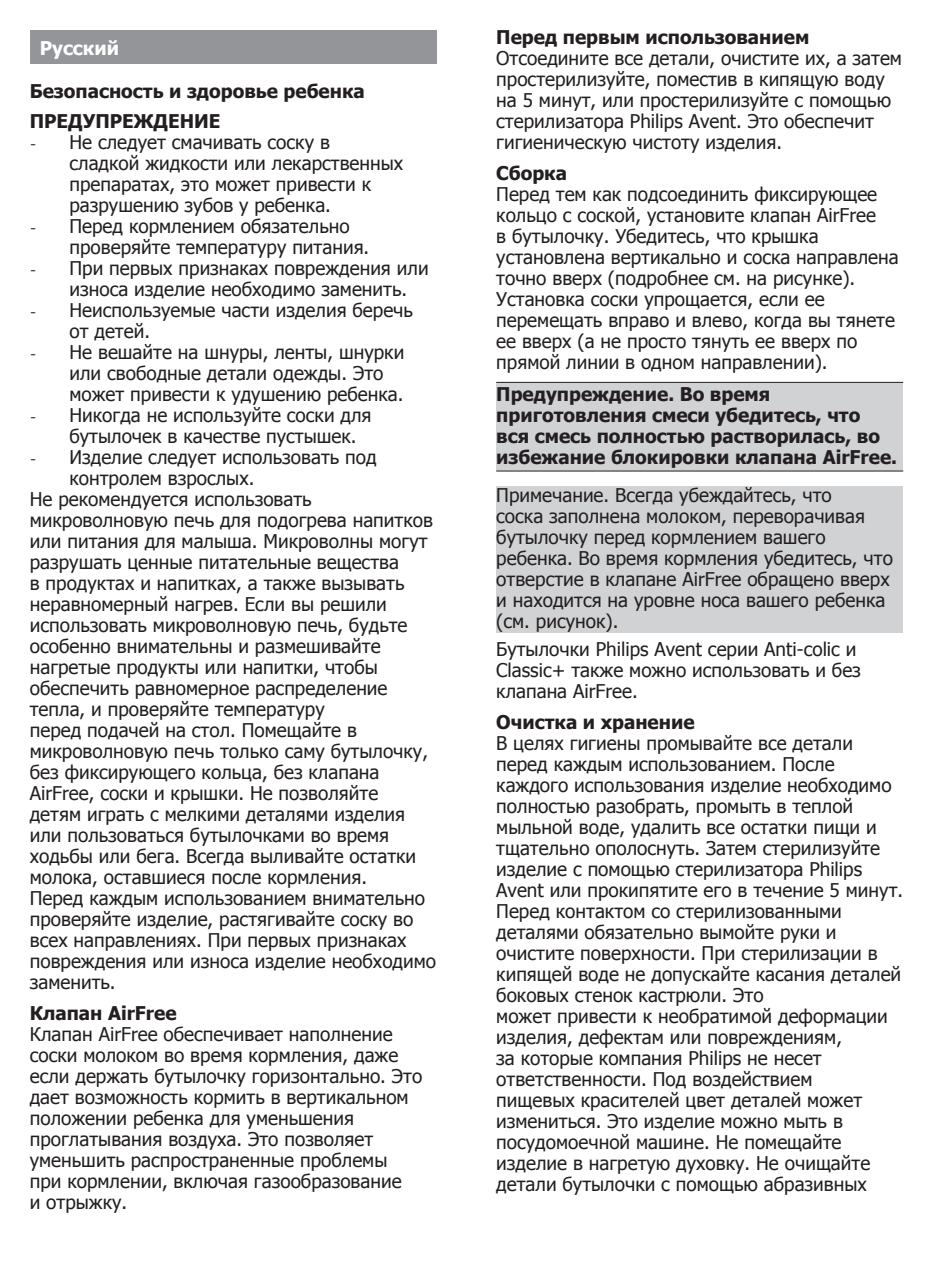
<style>
.page{position:relative;width:933px;height:1270px;background:#fff}
.page>*{position:absolute;margin:0;border:0;box-sizing:border-box;transform-origin:0 0}
.t1{font:18.9px/21px "Tahoma";color:#231f20}
.t2{font:700 18.9px/21px "Tahoma";color:#231f20}
.t3{font:700 18.9px "Tahoma";color:#fff}
.s1{font-family:"Minion Pro"}
</style>
<div class="page">
<div style="left:496px;top:382px;width:407px;height:89px;background:#d1d2d4"></div>
<hr style="left:496px;top:382px;width:407px;height:1px;background:#231f20">
<hr style="left:496px;top:470px;width:407px;height:2px;background:#231f20">
<div style="left:496px;top:487px;width:407px;height:146px;background:#d1d2d4"></div>
<div style="left:30px;top:30px;width:407px;height:34px;background:#939598"></div>
<p class="t3" style="left:40px;top:35px;width:81px">Русский</p>
<p class="t2" style="left:30px;top:74px;width:336px;line-height:30.8px">Безопасность и здоровье ребенка<br>ПРЕДУПРЕЖДЕНИЕ</p>
<p class="t1" style="left:69px;top:131px;width:335px;text-indent:-40px"><span class="s1">-</span> Не следует смачивать соску в сладкой жидкости или лекарственных препаратах, это может привести к разрушению зубов у ребенка.</p>
<p class="t1" style="left:69px;top:215px;width:301px;text-indent:-40px"><span class="s1">-</span> Перед кормлением обязательно проверяйте температуру питания.</p>
<p class="t1" style="left:69px;top:257px;width:361px;text-indent:-40px"><span class="s1">-</span> При первых признаках повреждения или износа изделие необходимо заменить.</p>
<p class="t1" style="left:69px;top:299px;width:345px;text-indent:-40px"><span class="s1">-</span> Неиспользуемые части изделия беречь от детей.</p>
<p class="t1" style="left:69px;top:341px;width:336px;text-indent:-40px"><span class="s1">-</span> Не вешайте на шнуры, ленты, шнурки или свободные детали одежды. Это может привести к удушению ребенка.</p>
<p class="t1" style="left:69px;top:404px;width:304px;text-indent:-40px"><span class="s1">-</span> Никогда не используйте соски для бутылочек в качестве пустышек.</p>
<p class="t1" style="left:30px;top:446px;width:348px"><span class="s1">-</span> Изделие следует использовать под</p>
<p class="t1" style="left:69px;top:467px;width:186px">контролем взрослых.</p>
<p class="t1" style="left:30px;top:488px;width:283px">Не рекомендуется использовать</p>
<p class="t1" style="left:30px;top:509px;width:405px">микроволновую печь для подогрева напитков</p>
<p class="t1" style="left:30px;top:530px;width:399px">или питания для малыша. Микроволны могут</p>
<p class="t1" style="left:30px;top:551px;width:371px">разрушать ценные питательные вещества</p>
<p class="t1" style="left:30px;top:572px;width:376px">в продуктах и напитках, а также вызывать</p>
<p class="t1" style="left:30px;top:593px;width:358px">неравномерный нагрев. Если вы решили</p>
<p class="t1" style="left:30px;top:614px;width:379px">использовать микроволновую печь, будьте</p>
<p class="t1" style="left:30px;top:635px;width:352px">особенно внимательны и размешивайте</p>
<p class="t1" style="left:30px;top:656px;width:350px">нагретые продукты или напитки, чтобы</p>
<p class="t1" style="left:30px;top:677px;width:359px">обеспечить равномерное распределение</p>
<p class="t1" style="left:30px;top:698px;width:296px">тепла, и проверяйте температуру</p>
<p class="t1" style="left:30px;top:719px;width:329px">перед подачей на стол. Помещайте в</p>
<p class="t1" style="left:30px;top:740px;width:400px">микроволновую печь только саму бутылочку,</p>
<p class="t1" style="left:30px;top:761px;width:351px">без фиксирующего кольца, без клапана</p>
<p class="t1" style="left:30px;top:782px;width:350px">AirFree, соски и крышки. Не позволяйте</p>
<p class="t1" style="left:30px;top:803px;width:377px">детям играть с мелкими деталями изделия</p>
<p class="t1" style="left:30px;top:824px;width:361px">или пользоваться бутылочками во время</p>
<p class="t1" style="left:30px;top:845px;width:388px">ходьбы или бега. Всегда выливайте остатки</p>
<p class="t1" style="left:30px;top:866px;width:339px">молока, оставшиеся после кормления.</p>
<p class="t1" style="left:30px;top:887px;width:397px">Перед каждым использованием внимательно</p>
<p class="t1" style="left:30px;top:908px;width:385px">проверяйте изделие, растягивайте соску во</p>
<p class="t1" style="left:30px;top:929px;width:378px">всех направлениях. При первых признаках</p>
<p class="t1" style="left:30px;top:950px;width:408px">повреждения или износа изделие необходимо</p>
<p class="t1" style="left:30px;top:971px;width:87px">заменить.</p>
<p class="t2" style="left:30px;top:1002px;width:148px">Клапан AirFree</p>
<p class="t1" style="left:30px;top:1023px;width:394px">Клапан AirFree обеспечивает наполнение соски молоком во время кормления, даже если держать бутылочку горизонтально. Это дает возможность кормить в вертикальном положении ребенка для уменьшения проглатывания воздуха. Это позволяет уменьшить распространенные проблемы при кормлении, включая газообразование<br>и отрыжку.</p>
<p class="t2" style="left:496px;top:26px;width:315px">Перед первым использованием</p>
<p class="t1" style="left:496px;top:47px;width:407px">Отсоедините все детали, очистите их, а затем простерилизуйте, поместив в кипящую воду на 5 минут, или простерилизуйте с помощью стерилизатора Philips Avent. Это обеспечит гигиеническую чистоту изделия.</p>
<p class="t2" style="left:496px;top:162px;width:72px">Сборка</p>
<p class="t1" style="left:496px;top:183px;width:404px">Перед тем как подсоединить фиксирующее кольцо с соской, установите клапан AirFree<br>в бутылочку. Убедитесь, что крышка установлена вертикально и соска направлена точно вверх (подробнее см. на рисунке).<br>Установка соски упрощается, если ее перемещать вправо и влево, когда вы тянете ее вверх (а не просто тянуть ее вверх по прямой линии в одном направлении).</p>
<p class="t2" style="left:496px;top:382px;width:402px">Предупреждение. Во время приготовления смеси убедитесь, что вся смесь полностью растворилась, во избежание блокировки клапана AirFree.</p>
<p class="t1" style="left:496px;top:484px;width:398px">Примечание. Всегда убеждайтесь, что<br>соска заполнена молоком, переворачивая бутылочку перед кормлением вашего ребенка. Во время кормления убедитесь, что отверстие в клапане AirFree обращено вверх и находится на уровне носа вашего ребенка (см. рисунок).</p>
<p class="t1" style="left:496px;top:638px;width:366px">Бутылочки Philips Avent серии Anti-colic и<br>Classic+ также можно использовать и без клапана AirFree.</p>
<p class="t2" style="left:496px;top:710px;width:200px">Очистка и хранение</p>
<p class="t1" style="left:496px;top:732px;width:408px">В целях гигиены промывайте все детали перед каждым использованием. После каждого использования изделие необходимо полностью разобрать, промыть в теплой мыльной воде, удалить все остатки пищи и тщательно ополоснуть. Затем стерилизуйте изделие с помощью стерилизатора Philips Avent или прокипятите его в течение 5 минут.<br>Перед контактом со стерилизованными деталями обязательно вымойте руки и очистите поверхности. При стерилизации в кипящей воде не допускайте касания деталей боковых стенок кастрюли. Это<br>может привести к необратимой деформации изделия, дефектам или повреждениям,<br>за которые компания Philips не несет ответственности. Под воздействием<br>пищевых красителей цвет деталей может измениться. Это изделие можно мыть в посудомоечной машине. Не помещайте изделие в нагретую духовку. Не очищайте детали бутылочки с помощью абразивных</p>
</div>
